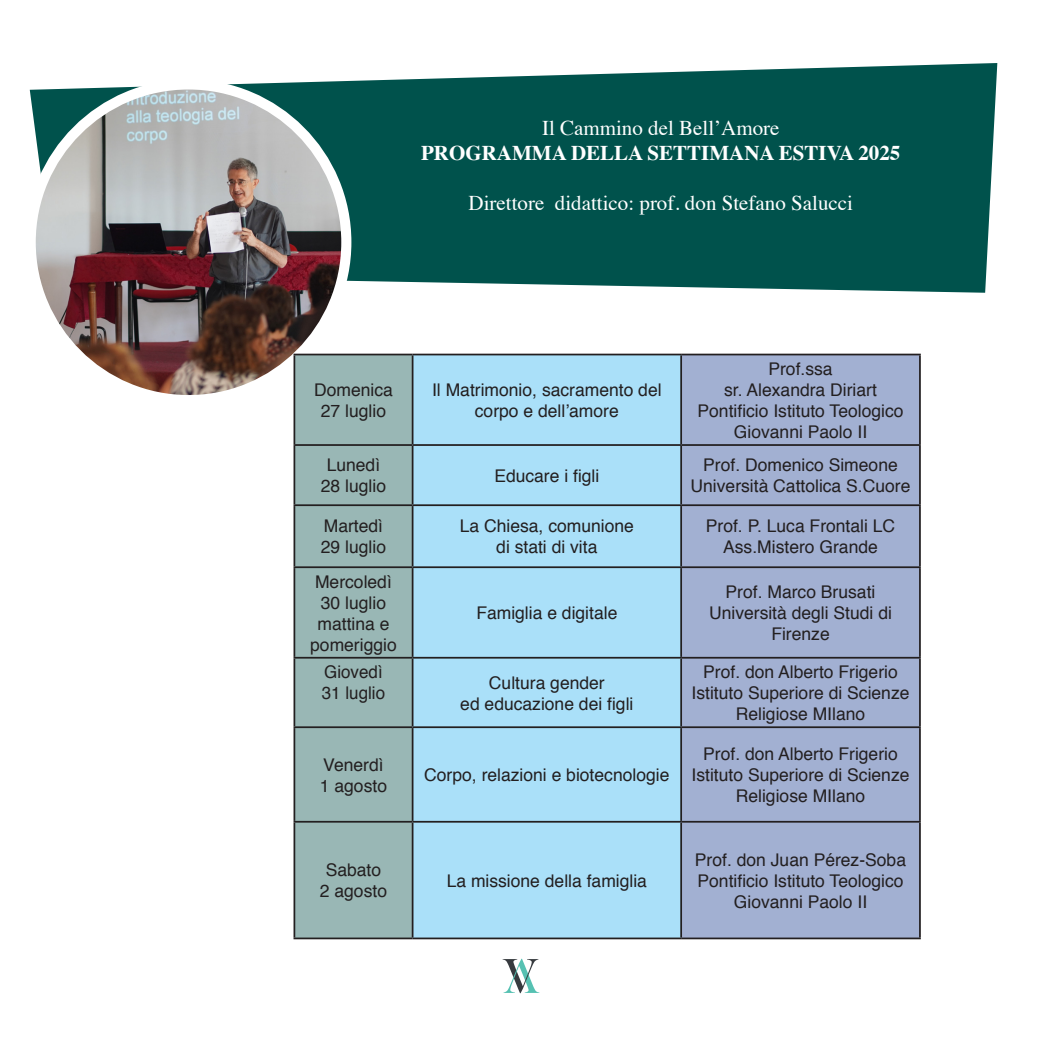
<style>
.page{position:relative;width:1042px;height:1042px;background:#fff}
.page>*{position:absolute;margin:0;border:0;box-sizing:border-box;transform-origin:0 0}
.t1{font:21px "Times";color:#fff}
.t2{font:700 21px "Times";color:#fff}
.t3{font:17.5px/21px "Helvetica";color:#231f20;text-align:center}
</style>
<div class="page">
<svg style="left:503px;top:959px;width:36px;height:34px"></svg>
<svg style="left:30px;top:63px;width:967px;height:230px;background:#1d6560"></svg>
<img style="left:31px;top:88px;width:315px;height:306px">
<div style="left:26px;top:79px;width:325px;height:326px;border:10px solid #fff;border-radius:50%"></div>
<div style="left:295px;top:355px;width:117px;height:582px;background:#99b7b5"></div>
<div style="left:413px;top:355px;width:267px;height:582px;background:#aae0f9"></div>
<div style="left:682px;top:355px;width:237px;height:582px;background:#a2b0d2"></div>
<hr style="left:293px;top:354px;width:120px;height:1px;background:#231f20">
<hr style="left:293px;top:355px;width:2px;height:89px;background:#231f20">
<hr style="left:413px;top:354px;width:268px;height:1px;background:#231f20">
<hr style="left:412px;top:355px;width:1px;height:89px;background:#231f20">
<hr style="left:681px;top:354px;width:240px;height:1px;background:#231f20">
<hr style="left:680px;top:355px;width:2px;height:89px;background:#231f20">
<hr style="left:919px;top:355px;width:2px;height:89px;background:#231f20">
<hr style="left:293px;top:444px;width:120px;height:2px;background:#231f20">
<hr style="left:293px;top:446px;width:2px;height:58px;background:#231f20">
<hr style="left:413px;top:444px;width:268px;height:2px;background:#231f20">
<hr style="left:412px;top:446px;width:1px;height:58px;background:#231f20">
<hr style="left:681px;top:444px;width:240px;height:2px;background:#231f20">
<hr style="left:680px;top:446px;width:2px;height:58px;background:#231f20">
<hr style="left:919px;top:446px;width:2px;height:58px;background:#231f20">
<hr style="left:293px;top:504px;width:120px;height:2px;background:#231f20">
<hr style="left:293px;top:506px;width:2px;height:60px;background:#231f20">
<hr style="left:413px;top:504px;width:268px;height:2px;background:#231f20">
<hr style="left:412px;top:506px;width:1px;height:60px;background:#231f20">
<hr style="left:681px;top:504px;width:240px;height:2px;background:#231f20">
<hr style="left:680px;top:506px;width:2px;height:60px;background:#231f20">
<hr style="left:919px;top:506px;width:2px;height:60px;background:#231f20">
<hr style="left:293px;top:566px;width:120px;height:2px;background:#231f20">
<hr style="left:293px;top:568px;width:2px;height:89px;background:#231f20">
<hr style="left:413px;top:566px;width:268px;height:2px;background:#231f20">
<hr style="left:412px;top:568px;width:1px;height:89px;background:#231f20">
<hr style="left:681px;top:566px;width:240px;height:2px;background:#231f20">
<hr style="left:680px;top:568px;width:2px;height:89px;background:#231f20">
<hr style="left:919px;top:568px;width:2px;height:89px;background:#231f20">
<hr style="left:293px;top:657px;width:120px;height:1px;background:#231f20">
<hr style="left:293px;top:658px;width:2px;height:68px;background:#231f20">
<hr style="left:413px;top:657px;width:268px;height:1px;background:#231f20">
<hr style="left:412px;top:658px;width:1px;height:68px;background:#231f20">
<hr style="left:681px;top:657px;width:240px;height:1px;background:#231f20">
<hr style="left:680px;top:658px;width:2px;height:68px;background:#231f20">
<hr style="left:919px;top:658px;width:2px;height:68px;background:#231f20">
<hr style="left:293px;top:726px;width:120px;height:2px;background:#231f20">
<hr style="left:293px;top:728px;width:2px;height:93px;background:#231f20">
<hr style="left:413px;top:726px;width:268px;height:2px;background:#231f20">
<hr style="left:412px;top:728px;width:1px;height:93px;background:#231f20">
<hr style="left:681px;top:726px;width:240px;height:2px;background:#231f20">
<hr style="left:680px;top:728px;width:2px;height:93px;background:#231f20">
<hr style="left:919px;top:728px;width:2px;height:93px;background:#231f20">
<hr style="left:293px;top:821px;width:120px;height:1px;background:#231f20">
<hr style="left:293px;top:822px;width:2px;height:115px;background:#231f20">
<hr style="left:413px;top:821px;width:268px;height:1px;background:#231f20">
<hr style="left:412px;top:822px;width:1px;height:115px;background:#231f20">
<hr style="left:681px;top:821px;width:240px;height:1px;background:#231f20">
<hr style="left:680px;top:822px;width:2px;height:115px;background:#231f20">
<hr style="left:919px;top:822px;width:2px;height:115px;background:#231f20">
<hr style="left:293px;top:937px;width:120px;height:2px;background:#231f20">
<hr style="left:413px;top:937px;width:268px;height:2px;background:#231f20">
<hr style="left:681px;top:937px;width:240px;height:2px;background:#231f20">
<p class="t1" style="left:542px;top:108px;width:239px">Il Cammino del Bell’Amore</p>
<p class="t2" style="left:421px;top:133px;width:481px">PROGRAMMA DELLA SETTIMANA ESTIVA 2025</p>
<p class="t1" style="left:468px;top:184px;width:386px">Direttore didattico: prof. don Stefano Salucci</p>
<p class="t3" style="left:314px;top:380px;width:80px">Domenica</p>
<p class="t3" style="left:321px;top:401px;width:67px">27 luglio</p>
<p class="t3" style="left:432px;top:380px;width:231px">Il Matrimonio, sacramento del corpo e dell’amore</p>
<p class="t3" style="left:768px;top:359px;width:66px">Prof.ssa</p>
<p class="t3" style="left:724px;top:380px;width:154px">sr. Alexandra Diriart</p>
<p class="t3" style="left:697px;top:401px;width:207px">Pontificio Istituto Teologico</p>
<p class="t3" style="left:734px;top:422px;width:135px">Giovanni Paolo II</p>
<p class="t3" style="left:327px;top:455px;width:55px">Lunedì</p>
<p class="t3" style="left:321px;top:476px;width:67px">28 luglio</p>
<p class="t3" style="left:494px;top:466px;width:107px">Educare i figli</p>
<p class="t3" style="left:703px;top:455px;width:196px">Prof. Domenico Simeone</p>
<p class="t3" style="left:690px;top:476px;width:221px">Università Cattolica S.Cuore</p>
<p class="t3" style="left:324px;top:516px;width:61px">Martedì</p>
<p class="t3" style="left:321px;top:537px;width:67px">29 luglio</p>
<p class="t3" style="left:460px;top:516px;width:176px">La Chiesa, comunione</p>
<p class="t3" style="left:496px;top:537px;width:103px">di stati di vita</p>
<p class="t3" style="left:706px;top:516px;width:191px">Prof. P. Luca Frontali LC</p>
<p class="t3" style="left:723px;top:537px;width:156px">Ass.Mistero Grande</p>
<p class="t3" style="left:315px;top:571px;width:78px">Mercoledì</p>
<p class="t3" style="left:310px;top:592px;width:88px">30 luglio mattina e pomeriggio</p>
<p class="t3" style="left:476px;top:603px;width:143px">Famiglia e digitale</p>
<p class="t3" style="left:324px;top:662px;width:60px">Giovedì</p>
<p class="t3" style="left:322px;top:683px;width:65px">31 luglio</p>
<p class="t3" style="left:323px;top:754px;width:62px">Venerdì</p>
<p class="t3" style="left:320px;top:775px;width:69px">1 agosto</p>
<p class="t3" style="left:326px;top:860px;width:57px">Sabato</p>
<p class="t3" style="left:320px;top:881px;width:69px">2 agosto</p>
<p class="t3" style="left:489px;top:672px;width:117px">Cultura gender</p>
<p class="t3" style="left:460px;top:693px;width:175px">ed educazione dei figli</p>
<p class="t3" style="left:424px;top:765px;width:247px">Corpo, relazioni e biotecnologie</p>
<p class="t3" style="left:447px;top:871px;width:202px">La missione della famiglia</p>
<p class="t3" style="left:725px;top:582px;width:151px">Prof. Marco Brusati</p>
<p class="t3" style="left:709px;top:603px;width:184px">Università degli Studi di<br>Firenze</p>
<p class="t3" style="left:703px;top:662px;width:196px">Prof. don Alberto Frigerio</p>
<p class="t3" style="left:691px;top:683px;width:219px">Istituto Superiore di Scienze<br>Religiose MIlano</p>
<p class="t3" style="left:703px;top:744px;width:196px">Prof. don Alberto Frigerio</p>
<p class="t3" style="left:691px;top:765px;width:219px">Istituto Superiore di Scienze<br>Religiose MIlano</p>
<p class="t3" style="left:695px;top:850px;width:213px">Prof. don Juan Pérez-Soba</p>
<p class="t3" style="left:697px;top:871px;width:207px">Pontificio Istituto Teologico</p>
<p class="t3" style="left:734px;top:892px;width:135px">Giovanni Paolo II</p>
</div>
